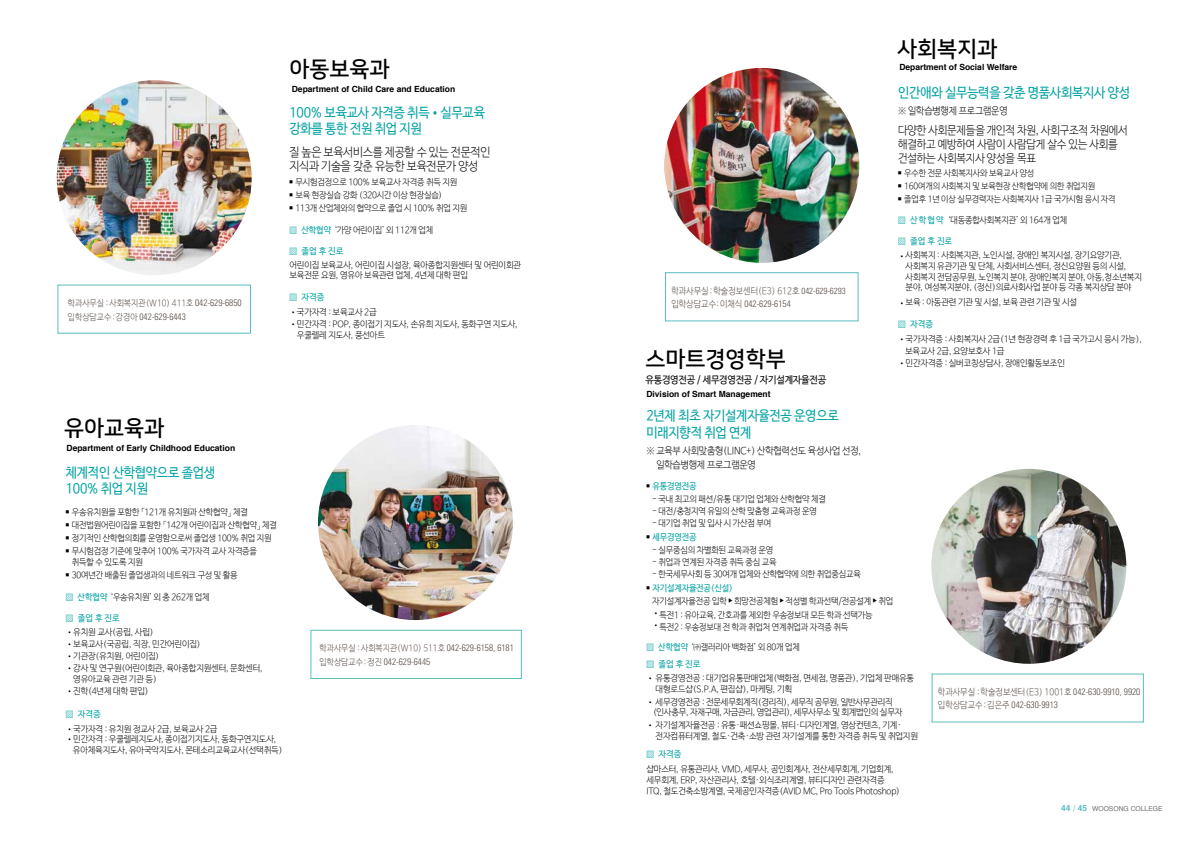
<style>
.page{position:relative;width:1191px;height:842px;background:#fff}
.page>*{position:absolute;margin:0;border:0;box-sizing:border-box;transform-origin:0 0}
.t1{font:22px "Nanum Square OTFB";color:#000}
.t2{font:13.6px/16.4px "Nanum Barun Gothic OTF";letter-spacing:-.02em;color:#00a1a2;scale:.93 1}
.t3{font:12.1px/14.6px "Nanum Barun Gothic OTF Light";letter-spacing:-.02em;color:#000;scale:.93 1}
.t4{font:11.6px/13.9px "Nanum Barun Gothic OTF Light";letter-spacing:-.02em;color:#000;scale:.93 1}
.t5{font:10px/14px "Nanum Barun Gothic OTF Light";letter-spacing:-.02em;color:#000;scale:.93 1}
.t6{font:10px "Nanum Barun Gothic OTF";letter-spacing:-.025em;color:#000;scale:.95 1}
.t7{font:300 condensed 9.3px "Univers";color:#574b44}
.t8{font:9.3px "Nanum Barun Gothic OTF Light";color:#574b44;scale:.9 1}
.t9{font:9px/10.8px "Nanum Barun Gothic OTF Light";letter-spacing:-.02em;color:#000;scale:.95 1}
.t10{font:9px/10.8px "Nanum Barun Gothic OTF Light";letter-spacing:-.02em;color:#000;scale:.93 1}
.t11{font:9px "Nanum Barun Gothic OTF Light";color:#574b44;scale:.9 1}
.t12{font:9px "Nanum Barun Gothic OTF";letter-spacing:-.02em;color:#00a1a2;scale:.95 1}
.t13{font:9px "Nanum Barun Gothic OTF";letter-spacing:-.02em;color:#00a1a2;scale:.93 1}
.t14{font:8.9px "Nanum Barun Gothic OTF Light";letter-spacing:-.02em;color:#000;scale:.93 1}
.t15{font:700 8.5px "Helvetica";color:#000}
.t16{font:6.8px "Helvetica";color:#707172}
.s1{font-family:"Univers";font-weight:300;font-stretch:condensed;font-size:9.3px}
.s2{font-family:"Nanum Barun Gothic OTF Light";font-weight:400;font-stretch:normal;font-size:9px}
.s3{color:#00a1a2}
.s4{font-family:"Nanum Barun Gothic OTF";color:#00a1a2}
.s5{font-family:"Nanum Barun Gothic OTF Light"}
.s6{font-family:"Univers";font-weight:300;font-stretch:condensed;font-size:8.9px}
.s7{font-family:"Nanum Barun Gothic OTF Light";font-weight:400;font-stretch:normal}
.s8{font-size:9px}
.s9{font-family:"Univers";font-weight:300;font-stretch:condensed}
.s10{font-weight:700;font-size:8.4px;color:#5bbdbd}
.s11{font-weight:300;font-size:8.4px;color:#5bbdbd}
</style>
<div class="page">
<img style="left:664px;top:68px;width:195px;height:195px;border-radius:97px">
<img style="left:931px;top:469px;width:195px;height:195px;border-radius:97px">
<img style="left:318px;top:425px;width:195px;height:195px;border-radius:97px">
<div style="left:311px;top:630px;width:210px;height:49px;border:1px solid #5bbdbd"></div>
<img style="left:57px;top:80px;width:195px;height:195px;border-radius:97px">
<p class="t11" style="left:68px;top:298px;width:194px">학과사무실 : 사회복지관(W10) 411호 <span class="s1">042-629-6850</span></p>
<p class="t7" style="left:68px;top:311px;width:119px"><span class="s2">입학상담교수: 강경아</span> 042-629-6443</p>
<h1 class="t1" style="left:289px;top:57px;width:102px">아동보육과</h1>
<p class="t15" style="left:292px;top:82px;width:165px">Department of Child Care and Education</p>
<h2 class="t2" style="left:289px;top:105px;width:212px">100% 보육교사 자격증 취득•실무교육 강화를 통한 전원 취업 지원</h2>
<h3 class="t3" style="left:289px;top:145px;width:218px">질 높은 보육서비스를 제공할 수 있는 전문적인 지식과 기술을 갖춘 유능한 보육전문가 양성</h3>
<p class="t10" style="left:289px;top:177px;width:182px"><sup>■</sup> 무시험검정으로 100% 보육교사 자격증 취득 지원</p>
<p class="t10" style="left:289px;top:190px;width:166px"><sup>■</sup> 보육 현장실습 강화 (320시간 이상 현장실습)</p>
<p class="t10" style="left:289px;top:203px;width:193px"><sup>■</sup> 113개 산업체와의 협약으로 졸업 시 100% 취업 지원</p>
<p class="t10" style="left:289px;top:225px;width:156px"><span class="s3">▩</span> <span class="s4">산학협약</span> ‘가양 어린이집ʼ 외 112개 업체</p>
<p class="t12" style="left:289px;top:246px;width:58px"><span class="s5">▩</span> 졸업 후 진로</p>
<p class="t9" style="left:289px;top:260px;width:245px">어린이집 보육교사, 어린이집 시설장, 육아종합지원센터 및 어린이회관 보육전문 요원, 영유아 보육관련 업체, 4년제 대학 편입</p>
<p class="t12" style="left:289px;top:293px;width:38px"><span class="s5">▩</span> 자격증</p>
<p class="t9" style="left:289px;top:307px;width:93px">•국가자격 : 보육교사 2급</p>
<p class="t9" style="left:297px;top:319px;width:234px;text-indent:-7px">•민간자격 : POP, 종이접기 지도사, 손유희 지도사, 동화구연 지도사, 우쿨렐레 지도사, 풍선아트</p>
<h1 class="t1" style="left:64px;top:417px;width:102px">유아교육과</h1>
<p class="t15" style="left:67px;top:441px;width:170px">Department of Early Childhood Education</p>
<h2 class="t2" style="left:66px;top:465px;width:162px">체계적인 산학협약으로 졸업생<br>100% 취업 지원</h2>
<p class="t10" style="left:66px;top:507px;width:197px"><sup>■</sup> 우송유치원을 포함한 「121개 유치원과 산학협약」 체결</p>
<p class="t10" style="left:66px;top:520px;width:229px"><sup>■</sup> 대전법원어린이집을 포함한 「142개 어린이집과 산학협약」 체결</p>
<p class="t10" style="left:66px;top:533px;width:223px"><sup>■</sup> 정기적인 산학협의회를 운영함으로써 졸업생 100% 취업 지원</p>
<p class="t10" style="left:72px;top:546px;width:200px;text-indent:-6px"><sup>■</sup> 무시험검정 기준에 맞추어 100% 국가자격 교사 자격증을 취득할 수 있도록 지원</p>
<p class="t10" style="left:66px;top:570px;width:186px"><sup>■</sup> 30여년간 배출된 졸업생과의 네트워크 구성 및 활용</p>
<p class="t10" style="left:66px;top:592px;width:156px"><span class="s3">▩</span> <span class="s4">산학협약</span> ‘우송유치원ʼ 외 총 262개 업체</p>
<p class="t12" style="left:66px;top:613px;width:58px"><span class="s5">▩</span> 졸업 후 진로</p>
<p class="t9" style="left:66px;top:627px;width:94px">•유치원 교사(공립, 사립)</p>
<p class="t9" style="left:66px;top:639px;width:144px">•보육교사(국공립, 직장, 민간어린이집)</p>
<p class="t9" style="left:66px;top:651px;width:100px">•기관장(유치원, 어린이집)</p>
<p class="t9" style="left:73px;top:663px;width:201px;text-indent:-7px">•강사 및 연구원(어린이회관, 육아종합지원센터, 문화센터, 영유아교육 관련 기관 등)</p>
<p class="t9" style="left:66px;top:686px;width:89px">•진학(4년제 대학 편입)</p>
<p class="t12" style="left:66px;top:709px;width:38px"><span class="s5">▩</span> 자격증</p>
<p class="t9" style="left:66px;top:724px;width:161px">•국가자격 : 유치원 정교사 2급, 보육교사 2급</p>
<p class="t9" style="left:73px;top:734px;width:222px;text-indent:-7px">•민간자격 : 우쿨렐레지도사, 종이접기지도사, 동화구연지도사, 유아체육지도사, 유아국악지도사, 몬테소리교육교사(선택취득)</p>
<p class="t11" style="left:319px;top:644px;width:217px">학과사무실 : 사회복지관(W10) 511호 <span class="s1">042-629-6158, 6181</span></p>
<p class="t7" style="left:319px;top:656px;width:112px"><span class="s2">입학상담교수: 정진</span> 042-629-6445</p>
<h1 class="t1" style="left:897px;top:38px;width:102px">사회복지과</h1>
<p class="t15" style="left:899px;top:61px;width:119px">Department of Social Welfare</p>
<h2 class="t2" style="left:898px;top:85px;width:251px">인간애와 실무능력을 갖춘 명품사회복지사 양성</h2>
<p class="t5" style="left:898px;top:104px;width:119px">※ 일학습병행제 프로그램운영</p>
<p class="t4" style="left:898px;top:124px;width:248px">다양한 사회문제들을 개인적 차원, 사회구조적 차원에서 해결하고 예방하여 사람이 사람답게 살수 있는 사회를 건설하는 사회복지사 양성을 목표</p>
<p class="t14" style="left:898px;top:168px;width:148px"><sup>■</sup> 우수한 전문 사회복지사와 보육교사 양성</p>
<p class="t14" style="left:898px;top:181px;width:213px"><sup>■</sup> 160여개의 사회복지 및 보육현장 산학협약에 의한 취업지원</p>
<p class="t14" style="left:898px;top:194px;width:235px"><sup>■</sup> 졸업후 1년 이상 실무경력자는 사회복지사 1급 국가시험 응시 자격</p>
<p class="t10" style="left:898px;top:215px;width:183px"><span class="s3">▩</span> <span class="s4">산 학 협 약</span> ‘대동종합사회복지관ʼ 외 164개 업체</p>
<p class="t12" style="left:898px;top:236px;width:58px"><span class="s5">▩</span> 졸업 후 진로</p>
<p class="t9" style="left:905px;top:250px;width:250px;text-indent:-7px">•사회복지 : 사회복지관, 노인시설, 장애인 복지시설, 장기요양기관, 사회복지 유관기관 및 단체, 사회서비스센터, 정신요양원 등의 시설, 사회복지 전담공무원, 노인복지 분야, 장애인복지 분야, 아동,청소년복지 분야, 여성복지분야, (정신)의료사회사업 분야 등 각종 복지상담 분야</p>
<p class="t9" style="left:898px;top:297px;width:190px">•보육 : 아동관련 기관 및 시설, 보육 관련 기관 및 시설</p>
<p class="t12" style="left:898px;top:320px;width:38px"><span class="s5">▩</span> 자격증</p>
<p class="t9" style="left:905px;top:334px;width:251px;line-height:12px;text-indent:-7px">•국가자격증 : 사회복지사 2급(1년 현장경력 후 1급 국가고시 응시 가능), 보육교사 2급, 요양보호사 1급</p>
<p class="t9" style="left:898px;top:358px;width:177px">•민간자격증 : 실버코칭상담사, 장애인활동보조인</p>
<p class="t8" style="left:671px;top:286px;width:195px">학과사무실 : 학술정보센터(E3) 612호 <span class="s6">042-629-6293</span></p>
<p class="t7" style="left:671px;top:298px;width:121px"><span class="s7">입학상담교수 : 이채식</span> 042-629-6154</p>
<h1 class="t1" style="left:645px;top:347px;width:142px">스마트경영학부</h1>
<p class="t6" style="left:645px;top:375px;width:192px">유통경영전공 / 세무경영전공 / 자기설계자율전공</p>
<p class="t15" style="left:646px;top:387px;width:126px">Division of Smart Management</p>
<h2 class="t2" style="left:646px;top:408px;width:208px">2년제 최초 자기설계자율전공 운영으로 미래지향적 취업 연계</h2>
<p class="t5" style="left:656px;top:444px;width:222px;text-indent:-10px">※ 교육부 사회맞춤형(LINC+) 산학협력선도 육성사업 선정, 일학습병행제 프로그램운영</p>
<p class="t13" style="left:646px;top:481px;width:55px"><sup>■</sup> 유통경영전공</p>
<p class="t10" style="left:652px;top:494px;width:188px">- 국내 최고의 패션/유통 대기업 업체와 산학협약 체결</p>
<p class="t10" style="left:652px;top:506px;width:179px">- 대전/충청지역 유일의 산학 맞춤형 교육과정 운영</p>
<p class="t10" style="left:652px;top:518px;width:129px">- 대기업 취업 및 입사 시 가산점 부여</p>
<p class="t13" style="left:646px;top:532px;width:55px"><sup>■</sup> 세무경영전공</p>
<p class="t10" style="left:652px;top:545px;width:132px">- 실무중심의 차별화된 교육과정 운영</p>
<p class="t10" style="left:652px;top:557px;width:135px">- 취업과 연계된 자격증 취득 중심 교육</p>
<p class="t10" style="left:652px;top:569px;width:226px">- 한국세무사회 등 30여개 업체와 산학협약에 의한 취업중심교육</p>
<p class="t13" style="left:646px;top:583px;width:94px"><sup>■</sup> 자기설계자율전공(신설)</p>
<p class="t10" style="left:652px;top:596px;width:261px">자기설계자율전공 입학 <sup>▶</sup> 희망전공체험 <sup>▶</sup> 적성별 학과선택/전공설계 <sup>▶</sup> 취업</p>
<p class="t9" style="left:652px;top:610px;width:233px">•특전1 : 유아교육, 간호과를 제외한 우송정보대 모든 학과 선택가능</p>
<p class="t9" style="left:652px;top:622px;width:208px">•특전2 : 우송정보대 전 학과 취업처 연계취업과 자격증 취득</p>
<p class="t10" style="left:646px;top:642px;width:167px"><span class="s3">▩</span> <span class="s4">산학협약</span> ‘㈜갤러리아 백화점ʼ 외 80개 업체</p>
<p class="t12" style="left:646px;top:659px;width:58px"><span class="s5">▩</span> 졸업 후 진로</p>
<p class="t9" style="left:655px;top:673px;width:274px;text-indent:-9px">• 유통경영전공 : 대기업유통판매업체(백화점, 면세점, 명품관), 기업체 판매유통 대형로드샵(S.P.A, 편집샵), 마케팅, 기획</p>
<p class="t9" style="left:653px;top:697px;width:264px;text-indent:-7px">• 세무경영전공 : 전문세무회계직(경리직), 세무직 공무원, 일반사무관리직 (인사총무, 자재구매, 자금관리, 영업관리), 세무사무소 및 회계법인의 실무자</p>
<p class="t9" style="left:655px;top:720px;width:278px;text-indent:-9px">• 자기설계자율전공 : 유통·패션쇼핑몰, 뷰티·디자인계열, 영상컨텐츠, 기계· 전자컴퓨터계열, 철도·건축·소방 관련 자기설계를 통한 자격증 취득 및 취업지원</p>
<p class="t12" style="left:646px;top:750px;width:38px"><span class="s5">▩</span> 자격증</p>
<p class="t9" style="left:646px;top:764px;width:268px">샵마스터, 유통관리사, VMD, 세무사, 공인회계사, 전산세무회계, 기업회계, 세무회계, ERP, 자산관리사, 호텔·외식조리계열, 뷰티디자인 관련자격증<br>ITQ, 철도건축소방계열, 국제공인자격증(AVID MC, Pro Tools Photoshop)</p>
<p class="t8" style="left:938px;top:687px;width:226px">학과사무실 <span class="s8">:</span> 학술정보센터(E3) 1001호 <span class="s9">042-630-9910, 9920</span></p>
<p class="t7" style="left:938px;top:699px;width:122px"><span class="s7">입학상담교수</span><span class="s2">:</span> <span class="s7">김은주</span> 042-630-9913</p>
<p class="t16" style="left:1061px;top:803px;width:103px"><span class="s10">44</span> <span class="s11">/</span> <span class="s10">45</span> WOOSONG COLLEGE</p>
</div>
